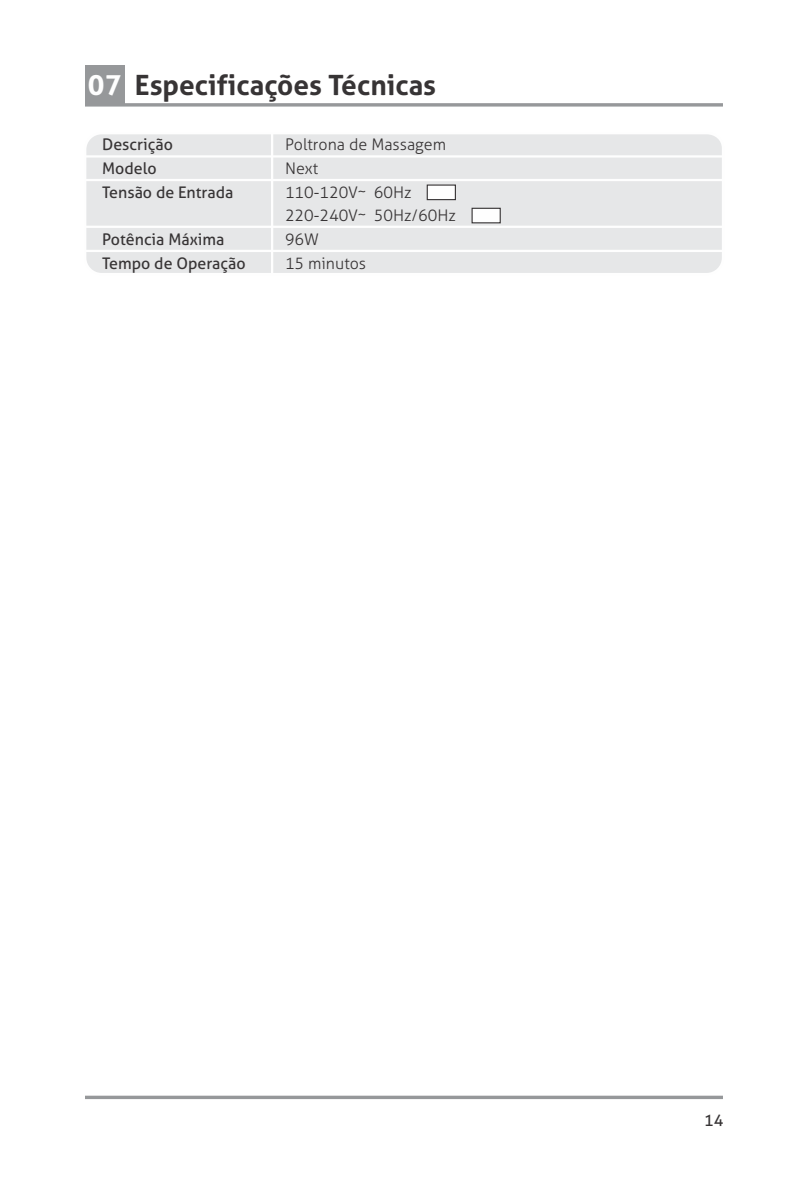
<style>
.page{position:relative;width:808px;height:1191px;background:#fff}
.page>*{position:absolute;margin:0;border:0;box-sizing:border-box;transform-origin:0 0}
.t1{font:700 28px "Aller";color:#373435}
.t2{font:300 16px/23.8px "Aller";color:#373435}
.t3{font:16px/23.8px "Aller";color:#373435}
.s1{color:#fefefe}
</style>
<div class="page">
<svg style="left:85px;top:103px;width:638px;height:4px;background:#a5a7a8"></svg>
<div style="left:85px;top:65px;width:40px;height:40px;background:#96989a"></div>
<svg style="left:85px;top:1095px;width:638px;height:4px;background:#a8a9ab"></svg>
<div style="left:84px;top:132px;width:640px;height:143px;background:#e6e7e8;border:2px solid #fefefe;border-radius:16px"></div>
<hr style="left:85px;top:155px;width:638px;height:3px;background:#fefefe">
<hr style="left:85px;top:179px;width:638px;height:2px;background:#fefefe">
<hr style="left:85px;top:226px;width:638px;height:2px;background:#fefefe">
<hr style="left:271px;top:133px;width:2px;height:141px;background:#fefefe">
<hr style="left:85px;top:250px;width:638px;height:2px;background:#fefefe">
<svg style="left:426px;top:184px;width:30px;height:17px"></svg>
<svg style="left:471px;top:207px;width:30px;height:17px"></svg>
<h1 class="t1" style="left:88px;top:74px;width:350px"><span class="s1">07</span> Especificações Técnicas</h1>
<p class="t3" style="left:102px;top:134px;width:133px">Descrição<br>Modelo<br>Tensão de Entrada</p>
<p class="t3" style="left:102px;top:229px;width:145px">Potência Máxima<br>Tempo de Operação</p>
<p class="t2" style="left:285px;top:134px;width:172px">Poltrona de Massagem<br>Next<br>110-120V~ 60Hz<br>220-240V~ 50Hz/60Hz<br>96W<br>15 minutos</p>
<p class="t3" style="left:704px;top:1109px;width:21px">14</p>
</div>
